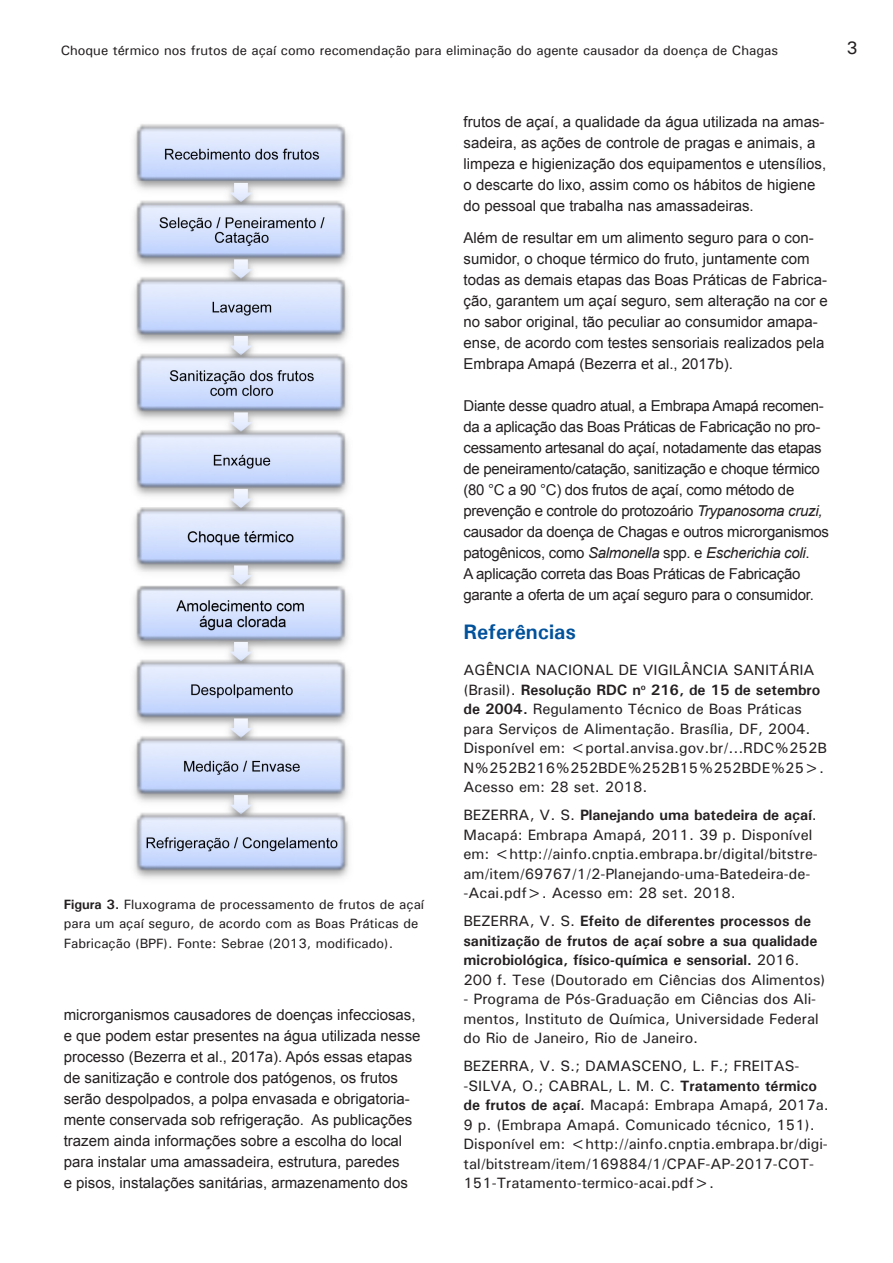
<style>
.page{position:relative;width:893px;height:1263px;background:#fff}
.page>*{position:absolute;margin:0;border:0;box-sizing:border-box;transform-origin:0 0}
.t1{font:700 21px "Univers";color:#01519b}
.t2{font:500 18px "Univers";color:#231f20}
.t3{font:15px/21px "Arial";color:#231f20}
.t4{font:500 15px/19.5px "Univers";color:#231f20}
.t5{font:15px/21px "Arial";letter-spacing:-.02em;color:#231f20}
.t6{font:700 15px/19.5px "Univers";color:#231f20}
.t7{font:500 13.5px/19.5px "Univers";color:#231f20}
.s1{font-weight:700}
.s2{font-style:italic}
.s3{font-weight:500}
</style>
<div class="page">
<img style="left:134px;top:124px;width:215px;height:755px">
<p class="t7" style="left:61px;top:40px;width:719px">Choque térmico nos frutos de açaí como recomendação para eliminação do agente causador da doença de Chagas</p>
<p class="t2" style="left:846px;top:36px;width:13px">3</p>
<p class="t7" style="left:64px;top:894px;width:362px"><span class="s1">Figura 3.</span> Fluxograma de processamento de frutos de açaí para um açaí seguro, de acordo com as Boas Práticas de<br>Fabricação (BPF). Fonte: Sebrae (2013, modificado).</p>
<p class="t3" style="left:64px;top:1004px;width:358px">microrganismos causadores de doenças infecciosas, e que podem estar presentes na água utilizada nesse processo (Bezerra et al., 2017a). Após essas etapas de sanitização e controle dos patógenos, os frutos serão despolpados, a polpa envasada e obrigatoria&shy;mente conservada sob refrigeração. As publicações trazem ainda informações sobre a escolha do local para instalar uma amassadeira, estrutura, paredes<br>e pisos, instalações sanitárias, armazenamento dos</p>
<p class="t3" style="left:463px;top:111px;width:364px">frutos de açaí, a qualidade da água utilizada na amas&shy;sadeira, as ações de controle de pragas e animais, a limpeza e higienização dos equipamentos e utensílios, o descarte do lixo, assim como os hábitos de higiene do pessoal que trabalha nas amassadeiras.</p>
<p class="t3" style="left:463px;top:227px;width:366px">Além de resultar em um alimento seguro para o con&shy;sumidor, o choque térmico do fruto, juntamente com todas as demais etapas das Boas Práticas de Fabrica&shy;ção, garantem um açaí seguro, sem alteração na cor e no sabor original, tão peculiar ao consumidor amapa&shy;ense, de acordo com testes sensoriais realizados pela Embrapa Amapá (Bezerra et al., 2017b).</p>
<p class="t5" style="left:463px;top:395px;width:367px">Diante desse quadro atual, a Embrapa Amapá recomen&shy;da a aplicação das Boas Práticas de Fabricação no pro&shy;cessamento artesanal do açaí, notadamente das etapas de peneiramento/catação, sanitização e choque térmico (80 °C a 90 °C) dos frutos de açaí, como método de prevenção e controle do protozoário <span class="s2">Trypanosoma cruzi, </span>causador da doença de Chagas e outros microrganismos patogênicos, como <span class="s2">Salmonella</span> spp. e <span class="s2">Escherichia coli</span>.<br>A aplicação correta das Boas Práticas de Fabricação garante a oferta de um açaí seguro para o consumidor.</p>
<h1 class="t1" style="left:463px;top:618px;width:114px">Referências</h1>
<p class="t4" style="left:463px;top:660px;width:365px">AGÊNCIA NACIONAL DE VIGILÂNCIA SANITÁRIA (Brasil). <span class="s1">Resolução RDC n</span><sup>o</sup> <span class="s1">216, de 15 de setembro de 2004.</span> Regulamento Técnico de Boas Práticas para Serviços de Alimentação. Brasília, DF, 2004.<br>Disponível em: &lt;portal.anvisa.gov.br/...RDC%252B N%252B216%252BDE%252B15%252BDE%25&gt;.<br>Acesso em: 28 set. 2018.</p>
<p class="t4" style="left:463px;top:805px;width:356px">BEZERRA, V. S. <span class="s1">Planejando uma batedeira de açaí</span>.<br>Macapá: Embrapa Amapá, 2011. 39 p. Disponível em: &lt;http://ainfo.cnptia.embrapa.br/digital/bitstre&shy;am/item/69767/1/2-Planejando-uma-Batedeira-de--Acai.pdf&gt;. Acesso em: 28 set. 2018.</p>
<p class="t6" style="left:463px;top:911px;width:363px"><span class="s3">BEZERRA, V. S.</span> Efeito de diferentes processos de sanitização de frutos de açaí sobre a sua qualidade microbiológica, físico-química e sensorial. <span class="s3">2016.<br>200 f. Tese (Doutorado em Ciências dos Alimentos)</span></p>
<p class="t4" style="left:463px;top:989px;width:357px">- Programa de Pós-Graduação em Ciências dos Ali&shy;mentos, Instituto de Química, Universidade Federal do Rio de Janeiro, Rio de Janeiro.</p>
<p class="t4" style="left:463px;top:1056px;width:367px">BEZERRA, V. S.; DAMASCENO, L. F.; FREITAS--SILVA, O.; CABRAL, L. M. C. <span class="s1">Tratamento térmico de frutos de açaí</span>. Macapá: Embrapa Amapá, 2017a.<br>9 p. (Embrapa Amapá. Comunicado técnico, 151).<br>Disponível em: &lt;http://ainfo.cnptia.embrapa.br/digi&shy;tal/bitstream/item/169884/1/CPAF-AP-2017-COT-151-Tratamento-termico-acai.pdf&gt;.</p>
</div>
